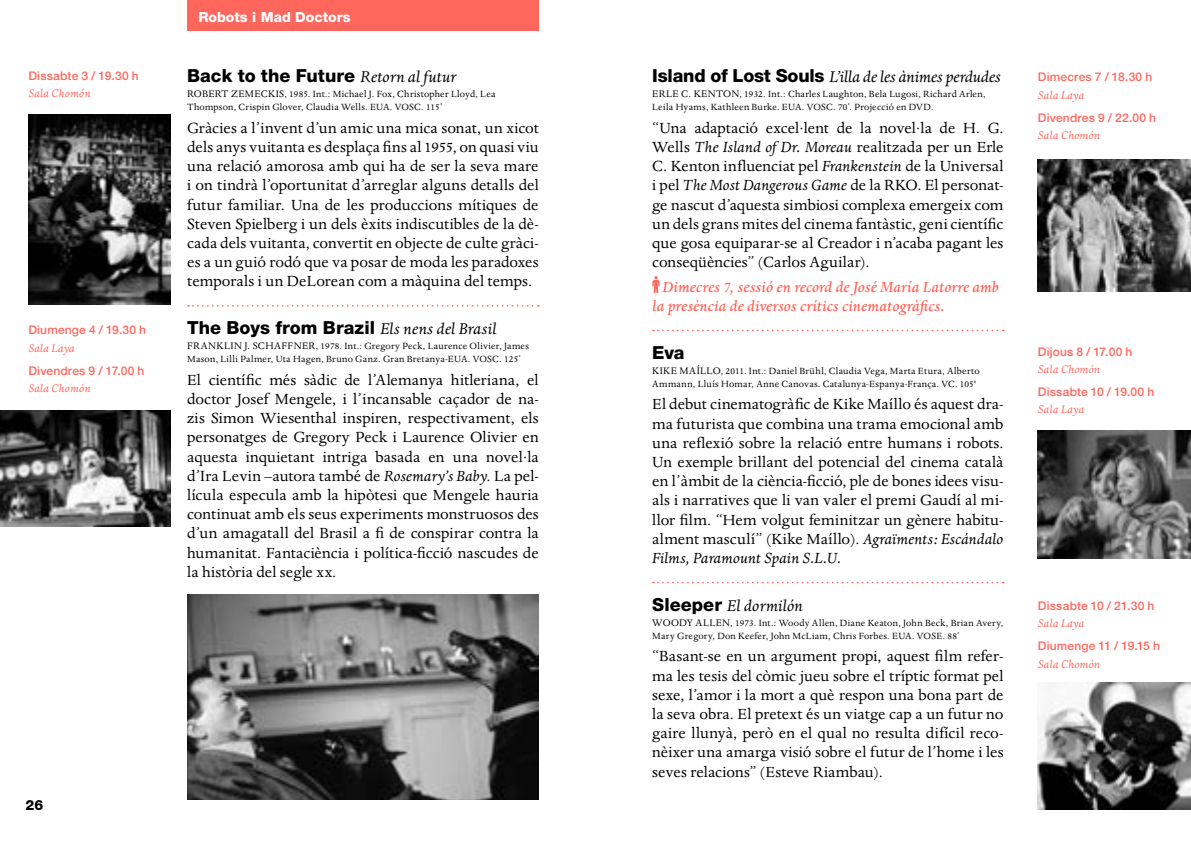
<style>
.page{position:relative;width:1191px;height:845px;background:#fff}
.page>*{position:absolute;margin:0;border:0;box-sizing:border-box;transform-origin:0 0}
.t1{font:800 18px "Helvetica Neue LT";letter-spacing:.005em;color:#000}
.t2{font:italic 18px "Dante";letter-spacing:-.005em;color:#000}
.t3{font:17px/19.2px "Dante";letter-spacing:.005em;color:#000;text-align:justify}
.t4{font:italic 500 17px/19.2px "Dante";letter-spacing:.005em;color:#ff675d}
.t5{font:800 14px "Helvetica Neue LT";color:#fff}
.t6{font:800 14px "Helvetica Neue LT";color:#000}
.t7{font:italic 12.8px "Dante";letter-spacing:.015em;color:#ff675d}
.t8{font:500 12px "Helvetica Neue LT";letter-spacing:.015em;color:#ff675d}
.t9{font:11px "Dante";letter-spacing:.055em;color:#000}
.t10{font:10.4px/13px "Dante";letter-spacing:.02em;color:#000}
.s1{font-family:"Dante";font-weight:400;font-style:italic}
.s2{font-size:11px}
.s3{font-style:italic}
.s4{font-family:"Helvetica Neue LT";font-weight:800;font-style:normal}
</style>
<div class="page">
<div style="left:187px;top:0;width:352px;height:30px;background:#ff675d"></div>
<svg style="left:188px;top:305px;width:351px;height:2px"></svg>
<svg style="left:653px;top:330px;width:350px;height:1px"></svg>
<svg style="left:653px;top:582px;width:350px;height:1px"></svg>
<svg style="left:652px;top:276px;width:7px;height:18px"></svg>
<img style="left:1037px;top:160px;width:154px;height:131px">
<img style="left:0;top:410px;width:170px;height:116px">
<img style="left:28px;top:115px;width:142px;height:189px">
<img style="left:1037px;top:430px;width:154px;height:128px">
<img style="left:1037px;top:682px;width:154px;height:128px">
<img style="left:187px;top:594px;width:352px;height:205px">
<p class="t8" style="left:28px;top:69px;width:112px">Dissabte 3 / 19.30 h</p>
<p class="t7" style="left:28px;top:87px;width:64px">Sala Chomón</p>
<p class="t8" style="left:28px;top:323px;width:119px">Diumenge 4 / 19.30 h</p>
<p class="t7" style="left:28px;top:341px;width:48px">Sala Laya</p>
<p class="t8" style="left:28px;top:363px;width:118px">Divendres 9 / 17.00 h</p>
<p class="t7" style="left:28px;top:381px;width:64px">Sala Chomón</p>
<p class="t5" style="left:198px;top:9px;width:153px">Robots i Mad Doctors</p>
<p class="t1" style="left:187px;top:65px;width:271px">Back to the Future <span class="s1">Retorn al futur</span></p>
<p class="t9" style="left:187px;top:88px;width:8px">Robe</p>
<p class="t10" style="left:187px;top:88px;width:310px;text-indent:28px"><span class="s2">rt Zemec kis</span>, 1985. Int.: Michael J. Fox, Christopher Lloyd, Lea<br>Thompson, Crispin Glover, Claudia Wells. EUA. VOSC. 115’</p>
<p class="t3" style="left:187px;top:119px;width:353px">Gràcies a l’invent d’un amic una mica sonat, un xicot dels anys vuitanta es desplaça fins al 1955, on quasi viu una relació amorosa amb qui ha de ser la seva mare i on tindrà l’oportunitat d’arreglar alguns detalls del futur familiar. Una de les produccions mítiques de Steven Spielberg i un dels èxits indiscutibles de la dè&shy;cada dels vuitanta, convertit en objecte de culte gràci&shy;es a un guió rodó que va posar de moda les paradoxes temporals i un DeLorean com a màquina del temps.</p>
<p class="t1" style="left:187px;top:317px;width:311px">The Boys from Brazil <span class="s1">Els nens del Brasil</span></p>
<p class="t9" style="left:187px;top:340px;width:74px">Franklin J. Schaff</p>
<p class="t10" style="left:187px;top:340px;width:343px;text-indent:107px"><span class="s2">ner</span>, 1978. Int.: Gregory Peck, Laurence Olivier, James<br>Mason, Lilli Palmer, Uta Hagen, Bruno Ganz. Gran Bretanya-EUA. VOSC. 125’</p>
<p class="t3" style="left:187px;top:370px;width:353px">El científic més sàdic de l’Alemanya hitleriana, el doctor Josef Mengele, i l’incansable caçador de na&shy;zis Simon Wiesenthal inspiren, respectivament, els personatges de Gregory Peck i Laurence Olivier en aquesta inquietant intriga basada en una novel·la d’Ira Levin –autora també de <span class="s3">Rosemary’s Baby</span>. La pel· lícula especula amb la hipòtesi que Mengele hauria continuat amb els seus experiments monstruosos des d’un amagatall del Brasil a fi de conspirar contra la humanitat. Fantaciència i política-ficció nascudes de la història del segle xx.</p>
<p class="t6" style="left:26px;top:797px;width:19px">26</p>
<p class="t2" style="left:652px;top:67px;width:350px"><span class="s4">Island of Lost Souls</span> L’illa de les ànimes perdudes</p>
<p class="t10" style="left:652px;top:88px;width:335px"><span class="s2">Erle C. Kenton</span>, 1932. Int.: Charles Laughton, Bela Lugosi, Richard Arlen,<br>Leila Hyams, Kathleen Burke. EUA. VOSC. 70’. Projecció en DVD.</p>
<p class="t3" style="left:652px;top:119px;width:353px">“Una adaptació excel·lent de la novel·la de H. G.<br>Wells <span class="s3">The Island of Dr. Moreau</span> realitzada per un Erle C. Kenton influenciat pel <span class="s3">Frankenstein</span> de la Universal i pel <span class="s3">The Most Dangerous Game</span> de la RKO. El personat&shy;ge nascut d’aquesta simbiosi complexa emergeix com un dels grans mites del cinema fantàstic, geni científic que gosa equiparar-se al Creador i n’acaba pagant les conseqüències” (Carlos Aguilar).</p>
<p class="t4" style="left:652px;top:277px;width:348px;text-indent:10px">Dimecres 7, sessió en record de José María Latorre amb la presència de diversos crítics cinematogràfics.</p>
<p class="t1" style="left:652px;top:341px;width:34px">Eva</p>
<p class="t9" style="left:652px;top:365px;width:56px">Kike Maíllo</p>
<p class="t10" style="left:652px;top:364px;width:329px;text-indent:69px">, 2011. Int.: Daniel Brühl, Claudia Vega, Marta Etura, Alberto<br>Ammann, Lluís Homar, Anne Canovas. Catalunya-Espanya-França. VC. 105'</p>
<p class="t3" style="left:652px;top:395px;width:353px">El debut cinematogràfic de Kike Maíllo és aquest dra&shy;ma futurista que combina una trama emocional amb una reflexió sobre la relació entre humans i robots.<br>Un exemple brillant del potencial del cinema català en l’àmbit de la ciència-ficció, ple de bones idees visu&shy;als i narratives que li van valer el premi Gaudí al mi&shy;llor film. “Hem volgut feminitzar un gènere habitu&shy;alment masculí” (Kike Maíllo). <span class="s3">Agraïments: Escándalo Films, Paramount Spain S.L.U.</span></p>
<p class="t2" style="left:652px;top:595px;width:152px"><span class="s4">Sleeper</span> El dormilón</p>
<p class="t9" style="left:652px;top:616px;width:20px">Woody</p>
<p class="t10" style="left:652px;top:616px;width:353px;text-indent:43px"><span class="s2">Allen</span>, 1973. Int.: Woody Allen, Diane Keaton, John Beck, Brian Avery,<br>Mary Gregory, Don Keefer, John McLiam, Chris Forbes. EUA. VOSE. 88’</p>
<p class="t3" style="left:652px;top:647px;width:353px">“Basant-se en un argument propi, aquest film refer&shy;ma les tesis del còmic jueu sobre el tríptic format pel sexe, l’amor i la mort a què respon una bona part de la seva obra. El pretext és un viatge cap a un futur no gaire llunyà, però en el qual no resulta difícil reco&shy;nèixer una amarga visió sobre el futur de l’home i les seves relacions” (Esteve Riambau).</p>
<p class="t8" style="left:1037px;top:70px;width:116px">Dimecres 7 / 18.30 h</p>
<p class="t7" style="left:1037px;top:88px;width:48px">Sala Laya</p>
<p class="t8" style="left:1037px;top:110px;width:120px">Divendres 9 / 22.00 h</p>
<p class="t7" style="left:1037px;top:128px;width:64px">Sala Chomón</p>
<p class="t8" style="left:1037px;top:345px;width:96px">Dijous 8 / 17.00 h</p>
<p class="t7" style="left:1037px;top:362px;width:64px">Sala Chomón</p>
<p class="t8" style="left:1037px;top:385px;width:118px">Dissabte 10 / 19.00 h</p>
<p class="t7" style="left:1037px;top:403px;width:48px">Sala Laya</p>
<p class="t8" style="left:1037px;top:599px;width:118px">Dissabte 10 / 21.30 h</p>
<p class="t7" style="left:1037px;top:616px;width:48px">Sala Laya</p>
<p class="t8" style="left:1037px;top:639px;width:124px">Diumenge 11 / 19.15 h</p>
<p class="t7" style="left:1037px;top:657px;width:64px">Sala Chomón</p>
</div>
